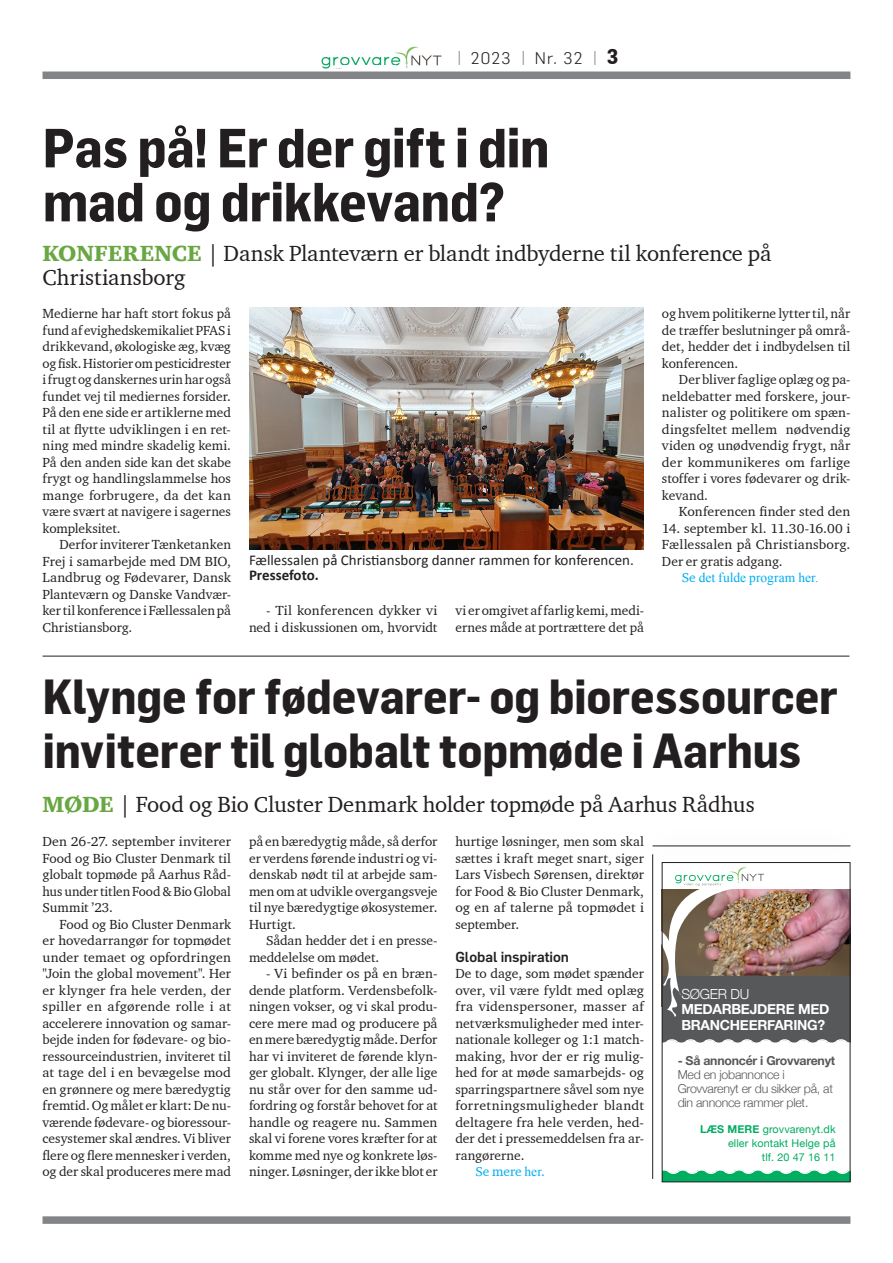
<style>
.page{position:relative;width:893px;height:1263px;background:#fff}
.page>*{position:absolute;margin:0;border:0;box-sizing:border-box;transform-origin:0 0}
.RU_Flama_Semicond{font:700 54px "Flama Semicondensed";letter-spacing:-.015em;color:#231f20}
.RU_Flama_Semicond-2{font:700 48px/54px "Flama Semicondensed";letter-spacing:-.015em;color:#231f20}
.Underrubrik_med_grøn{font:22.5px/24px "Charter ITC";letter-spacing:-.005em;color:#231f20}
.t1{font:300 16.5px "Flama";letter-spacing:.08em;color:#231f20}
.Billedtekst{font:15px/15px "Calibri";color:#231f20}
.MR{font:500 14.25px "Flama";letter-spacing:-.005em;color:#231f20}
.t2{font:700 13.95px/15.5px "Helvetica Neue";letter-spacing:-.02em;color:#fff}
.BTI{font:13.5px/16.5px "Charter ITC";color:#231f20;text-align:justify}
.BT{font:13.5px/16.5px "Charter ITC";color:#231f20;text-align:justify}
.BTI-2{font:13.5px "Times New Roman";color:#00aeef}
.BTI-3{font:13.5px "Charter ITC";color:#00aeef}
.t3{font:300 12.3px/14px "Helvetica Neue";letter-spacing:-.02em;color:#57585a}
.t4{font:10.8px/14px "Helvetica Neue";letter-spacing:.01em;color:#00ad61;text-align:right}
.s1{font-size:18px;color:#828487}
.s2{font-family:"Flama Semicondensed";font-weight:700;font-size:21px}
.s3{font-family:"Charter ITC Blac";color:#68a741}
.s4{font-weight:700}
.s5{font-family:"Charter ITC"}
.s6{font-family:"Times New Roman"}
.s7{font-weight:300}
</style>
<div class="page">
<div style="left:43px;top:1216px;width:807px;height:8px;background:#828487"></div>
<div style="left:43px;top:72px;width:807px;height:7px;background:#828487"></div>
<img style="left:321px;top:46px;width:121px;height:22px">
<div style="left:342px;top:65px;width:54px;height:5px;background:#fff"></div>
<hr style="left:652px;top:854px;width:1px;height:325px;background:#231f20">
<div style="left:640px;top:823px;width:223px;height:45px;background:#fefefe"></div>
<hr style="left:653px;top:846px;width:197px;height:1px;background:#231f20">
<img style="left:764px;top:889px;width:84px;height:87px">
<div style="left:662px;top:976px;width:188px;height:66px;background:#57585a"></div>
<div style="left:662px;top:1170px;width:188px;height:12px;background:#00ad61"></div>
<svg style="left:664px;top:1170px;width:184px;height:4px"></svg>
<svg style="left:664px;top:1039px;width:184px;height:4px"></svg>
<img style="left:664px;top:867px;width:100px;height:150px">
<div style="left:662px;top:862px;width:188px;height:320px;border:1px solid #231f20"></div>
<img style="left:249px;top:308px;width:395px;height:241px">
<hr style="left:43px;top:656px;width:806px;height:1px;background:#231f20">
<p class="t1" style="left:456px;top:47px;width:163px"><span class="s1">|</span> 2023 <span class="s1">|</span> Nr. 32 <span class="s1">|</span> <span class="s2">3</span></p>
<p class="RU_Flama_Semicond" style="left:43px;top:116px;width:509px">Pas på! Er der gift i din</p>
<p class="RU_Flama_Semicond" style="left:43px;top:170px;width:464px">mad og drikkevand?</p>
<p class="Underrubrik_med_grøn" style="left:43px;top:241px;width:730px"><span class="s3">KONFERENCE</span> | Dansk Planteværn er blandt indbyderne til konference på<br>Christiansborg</p>
<p class="BT" style="left:43px;top:305px;width:190px">Medierne har haft stort fokus på fund af evighedskemikaliet PFAS i drikkevand, økologiske æg, kvæg og fisk. Historier om pesticidrester i frugt og danskernes urin har også fundet vej til mediernes forsider.<br>På den ene side er artiklerne med til at flytte udviklingen i en ret&shy;ning med mindre skadelig kemi.<br>På den anden side kan det skabe frygt og handlingslammelse hos mange forbrugere, da det kan være svært at navigere i sagernes kompleksitet.</p>
<p class="BTI" style="left:43px;top:536px;width:190px;text-indent:17px">Derfor inviterer Tænketanken Frej i samarbejde med DM BIO, Landbrug og Fødevarer, Dansk Planteværn og Danske Vandvær&shy;ker til konference i Fællessalen på Christiansborg.</p>
<p class="Billedtekst" style="left:249px;top:552px;width:386px">Fællessalen på Christiansborg danner rammen for konferencen.<br><span class="s4">Pressefoto.</span></p>
<p class="BTI" style="left:249px;top:602px;width:190px;text-align:right">- Til konferencen dykker vi ned i diskussionen om, hvorvidt</p>
<p class="BTI" style="left:455px;top:602px;width:190px">vi er omgivet af farlig kemi, medi&shy;ernes måde at portrættere det på</p>
<p class="BTI" style="left:662px;top:305px;width:190px">og hvem politikerne lytter til, når de træffer beslutninger på områ&shy;det, hedder det i indbydelsen til konferencen.</p>
<p class="BTI" style="left:662px;top:371px;width:190px;text-indent:17px">Der bliver faglige oplæg og pa&shy;neldebatter med forskere, jour&shy;nalister og politikere om spæn&shy;dingsfeltet mellem nødvendig viden og unødvendig frygt, når der kommunikeres om farlige stoffer i vores fødevarer og drik&shy;kevand.</p>
<p class="BTI" style="left:679px;top:503px;width:173px">Konferencen finder sted den</p>
<p class="BTI" style="left:662px;top:519px;width:190px">14. september kl. 11.30-16.00 i Fællessalen på Christiansborg.<br>Der er gratis adgang.</p>
<p class="BTI-2" style="left:682px;top:568px;width:138px"><span class="s5">Se</span> det fulde program her.</p>
<p class="RU_Flama_Semicond-2" style="left:43px;top:669px;width:797px">Klynge for fødevarer- og bioressourcer inviterer til globalt topmøde i Aarhus</p>
<p class="Underrubrik_med_grøn" style="left:43px;top:792px;width:714px"><span class="s3">MØDE</span> | Food og Bio Cluster Denmark holder topmøde på Aarhus Rådhus</p>
<p class="BT" style="left:43px;top:833px;width:190px">Den 26-27. september inviterer Food og Bio Cluster Denmark til globalt topmøde på Aarhus Råd&shy;hus under titlen Food &amp; Bio Global Summit ’23.</p>
<p class="BTI" style="left:43px;top:915px;width:190px;text-indent:17px">Food og Bio Cluster Denmark er hovedarrangør for topmødet under temaet og opfordringen "Join the global movement". Her er klynger fra hele verden, der spiller en afgørende rolle i at accelerere innovation og samar&shy;bejde inden for fødevare- og bio&shy;ressourceindustrien, inviteret til at tage del i en bevægelse mod en grønnere og mere bæredygtig fremtid. Og målet er klart: De nu&shy;værende fødevare- og bioressour&shy;cesystemer skal ændres. Vi bliver flere og flere mennesker i verden, og der skal produceres mere mad</p>
<p class="BTI" style="left:249px;top:833px;width:190px">på en bæredygtig måde, så derfor er verdens førende industri og vi&shy;denskab nødt til at arbejde sam&shy;men om at udvikle overgangsveje til nye bæredygtige økosystemer.<br>Hurtigt.</p>
<p class="BTI" style="left:249px;top:932px;width:190px;text-indent:17px">Sådan hedder det i en presse&shy;meddelelse om mødet.</p>
<p class="BTI" style="left:249px;top:965px;width:190px;text-indent:17px">- Vi befinder os på en bræn&shy;dende platform. Verdensbefolk&shy;ningen vokser, og vi skal produ&shy;cere mere mad og producere på en mere bæredygtig måde. Derfor har vi inviteret de førende klyn&shy;ger globalt. Klynger, der alle lige nu står over for den samme ud&shy;fordring og forstår behovet for at handle og reagere nu. Sammen skal vi forene vores kræfter for at komme med nye og konkrete løs&shy;ninger. Løsninger, der ikke blot er</p>
<p class="BTI" style="left:455px;top:833px;width:190px">hurtige løsninger, men som skal sættes i kraft meget snart, siger Lars Visbech Sørensen, direktør for Food &amp; Bio Cluster Denmark, og en af talerne på topmødet i september.</p>
<p class="MR" style="left:455px;top:946px;width:115px">Global inspiration</p>
<p class="BT" style="left:455px;top:965px;width:190px">De to dage, som mødet spænder over, vil være fyldt med oplæg fra videnspersoner, masser af netværksmuligheder med inter&shy;nationale kolleger og 1:1 match&shy;making, hvor der er rig mulig&shy;hed for at møde samarbejds- og sparringspartnere såvel som nye forretningsmuligheder blandt deltagere fra hele verden, hed&shy;der det i pressemeddelsen fra ar&shy;rangørerne.</p>
<p class="BTI-3" style="left:475px;top:1163px;width:71px">Se mere <span class="s6">her</span>.</p>
<p class="t2" style="left:681px;top:986px;width:150px"><span class="s7">SØGER DU<br></span>MEDARBEJDERE MED<br>BRANCHEERFARING?</p>
<p class="t3" style="left:678px;top:1053px;width:159px"><span class="s4">- Så annoncér i Grovvarenyt<br></span>Med en jobannonce i<br>Grovvarenyt er du sikker på, at din annonce rammer plet.</p>
<p class="t4" style="left:700px;top:1122px;width:137px"><span class="s4">LÆS MERE</span> grovvarenyt.dk eller kontakt Helge på<br>tlf. 20 47 16 11</p>
</div>
